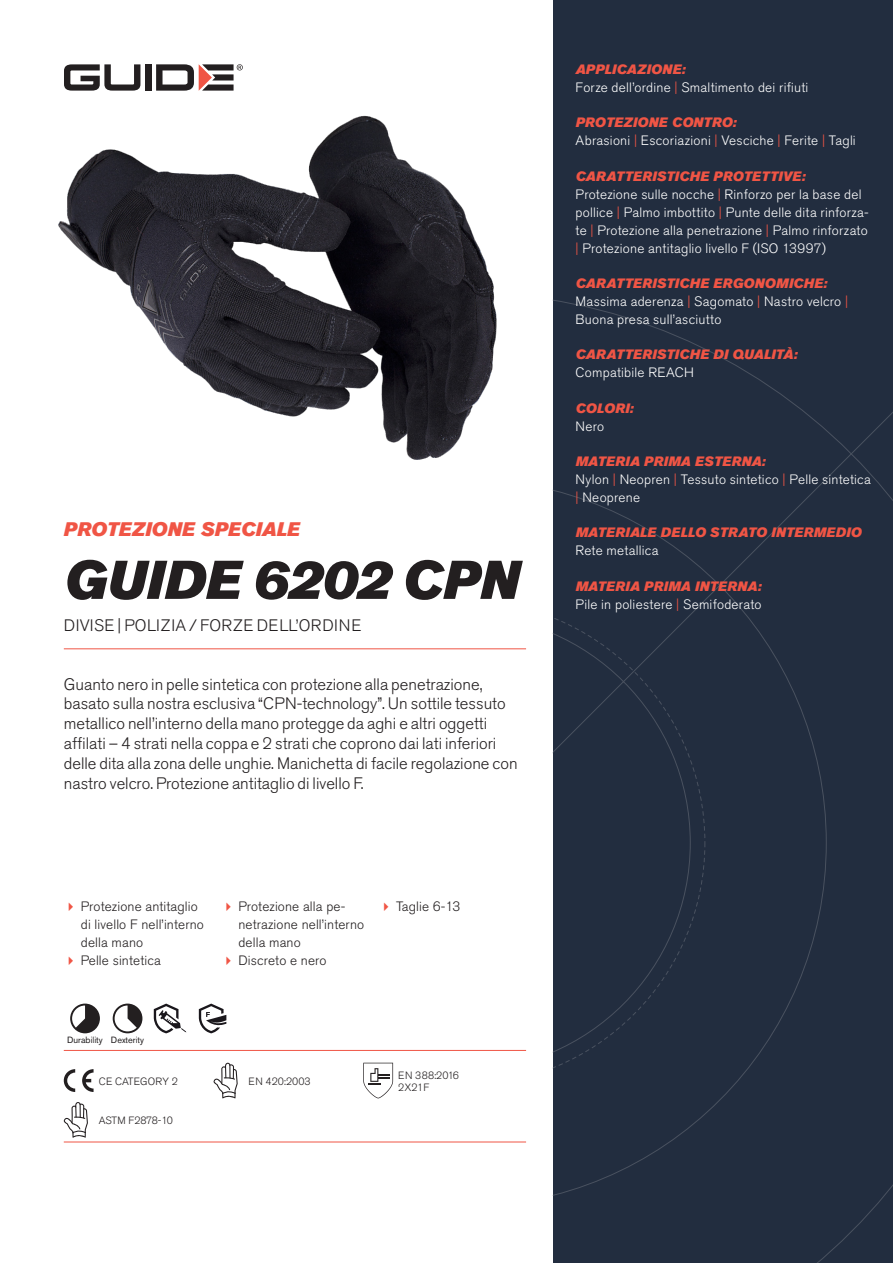
<style>
.page{position:relative;width:893px;height:1263px;background:#fff}
.page>*{position:absolute;margin:0;border:0;box-sizing:border-box;transform-origin:0 0}
.Rubrik{font:italic 54px "Akzidenz Grotesk Pro Super";color:#231f20}
.Överrubrik{font:italic 19.5px "Akzidenz Grotesk Pro Super";letter-spacing:.005em;color:#f05545}
.Ingress{font:300 16.5px/19.8px "Akzidenz Grotesk Pro";color:#231f20}
.Product_-_AltSegment{font:300 16.5px "Akzidenz Grotesk Pro";letter-spacing:.03em;color:#231f20}
.Produkt_-_Brödtext{font:300 13.5px/18px "Akzidenz Grotesk Pro";letter-spacing:.02em;color:#fff}
.Produkt_-_Namn{font:italic 13.5px "Akzidenz Grotesk Pro Super";letter-spacing:.015em;color:#f05545}
.t1{font:300 13.5px/18px "Akzidenz Grotesk Pro";letter-spacing:.01em;color:#231f20}
.t2{font:300 10.5px "Akzidenz Grotesk Pro";color:#231f20}
.Produkt_-_Egenskaper{font:9px "Akzidenz Grotesk Pro";color:#231f20}
.s1{color:#f05545}
</style>
<div class="page">
<div style="left:145px;top:64px;width:7px;height:27px;background:#231f20"></div>
<svg style="left:156px;top:64px;width:87px;height:27px"></svg>
<svg style="left:64px;top:64px;width:76px;height:27px"></svg>
<div style="left:553px;top:0;width:340px;height:1263px;background:#222d3f"></div>
<svg style="left:553px;top:300px;width:340px;height:963px"></svg>
<hr style="left:64px;top:1050px;width:462px;height:1px;background:#f05545">
<hr style="left:64px;top:1142px;width:462px;height:1px;background:#f05545">
<svg style="left:70px;top:1003px;width:30px;height:30px"></svg>
<svg style="left:113px;top:1003px;width:29px;height:30px"></svg>
<svg style="left:154px;top:1003px;width:32px;height:30px"></svg>
<svg style="left:199px;top:1003px;width:27px;height:30px"></svg>
<svg style="left:64px;top:1069px;width:11px;height:23px"></svg>
<svg style="left:82px;top:1069px;width:12px;height:23px"></svg>
<svg style="left:214px;top:1063px;width:24px;height:35px"></svg>
<svg style="left:363px;top:1063px;width:30px;height:35px"></svg>
<svg style="left:64px;top:1102px;width:24px;height:36px"></svg>
<img style="left:58px;top:115px;width:439px;height:345px">
<hr style="left:64px;top:648px;width:462px;height:1px;background:#f05545">
<p class="Överrubrik" style="left:64px;top:517px;width:238px">PROTEZIONE SPECIALE</p>
<p class="Rubrik" style="left:64px;top:545px;width:456px">GUIDE 6202 CPN</p>
<p class="Product_-_AltSegment" style="left:64px;top:615px;width:299px">DIVISE | POLIZIA / FORZE DELL’ORDINE</p>
<p class="Ingress" style="left:64px;top:674px;width:455px">Guanto nero in pelle sintetica con protezione alla penetrazione, basato sulla nostra esclusiva “CPN-technology”. Un sottile tessuto metallico nell’interno della mano protegge da aghi e altri oggetti affilati – 4 strati nella coppa e 2 strati che coprono dai lati inferiori delle dita alla zona delle unghie. Manichetta di facile regolazione con nastro velcro. Protezione antitaglio di livello F.</p>
<p class="t1" style="left:81px;top:897px;width:125px">Protezione antitaglio di livello F nell’interno della mano</p>
<p class="t1" style="left:81px;top:951px;width:81px">Pelle sintetica</p>
<p class="t1" style="left:238px;top:897px;width:127px">Protezione alla pe&shy;netrazione nell’interno della mano</p>
<p class="t1" style="left:238px;top:951px;width:90px">Discreto e nero</p>
<p class="Produkt_-_Egenskaper" style="left:67px;top:1034px;width:37px">Durability</p>
<p class="Produkt_-_Egenskaper" style="left:111px;top:1034px;width:35px">Dexterity</p>
<p class="t2" style="left:99px;top:1074px;width:81px">CE CATEGORY 2</p>
<p class="t2" style="left:248px;top:1074px;width:64px">EN 420:2003</p>
<p class="t2" style="left:99px;top:1113px;width:76px">ASTM F2878-10</p>
<p class="t1" style="left:396px;top:897px;width:66px">Taglie 6-13</p>
<p class="t2" style="left:398px;top:1068px;width:62px">EN 388:2016</p>
<p class="t2" style="left:398px;top:1080px;width:33px">2X21F</p>
<p class="Produkt_-_Namn" style="left:576px;top:60px;width:111px">APPLICAZIONE:</p>
<p class="Produkt_-_Brödtext" style="left:576px;top:78px;width:234px">Forze dell’ordine <span class="s1">|</span> Smaltimento dei rifiuti</p>
<p class="Produkt_-_Namn" style="left:576px;top:114px;width:163px">PROTEZIONE CONTRO:</p>
<p class="Produkt_-_Brödtext" style="left:576px;top:132px;width:282px">Abrasioni <span class="s1">|</span> Escoriazioni <span class="s1">|</span> Vesciche <span class="s1">|</span> Ferite <span class="s1">|</span> Tagli</p>
<p class="Produkt_-_Namn" style="left:576px;top:167px;width:231px">CARATTERISTICHE PROTETTIVE:</p>
<p class="Produkt_-_Brödtext" style="left:576px;top:185px;width:295px">Protezione sulle nocche <span class="s1">|</span> Rinforzo per la base del pollice <span class="s1">|</span> Palmo imbottito <span class="s1">|</span> Punte delle dita rinforza&shy;te <span class="s1">|</span> Protezione alla penetrazione <span class="s1">|</span> Palmo rinforzato <span class="s1">|</span> Protezione antitaglio livello F (ISO 13997)</p>
<p class="Produkt_-_Namn" style="left:576px;top:274px;width:253px">CARATTERISTICHE ERGONOMICHE:</p>
<p class="Produkt_-_Brödtext" style="left:576px;top:292px;width:274px">Massima aderenza <span class="s1">|</span> Sagomato <span class="s1">|</span> Nastro velcro <span class="s1">|<br></span>Buona presa sull’asciutto</p>
<p class="Produkt_-_Namn" style="left:576px;top:346px;width:223px">CARATTERISTICHE DI QUALITÀ:</p>
<p class="Produkt_-_Brödtext" style="left:576px;top:364px;width:120px">Compatibile REACH</p>
<p class="Produkt_-_Namn" style="left:576px;top:399px;width:59px">COLORI:</p>
<p class="Produkt_-_Brödtext" style="left:576px;top:417px;width:30px">Nero</p>
<p class="Produkt_-_Namn" style="left:576px;top:452px;width:191px">MATERIA PRIMA ESTERNA:</p>
<p class="Produkt_-_Brödtext" style="left:576px;top:470px;width:297px">Nylon <span class="s1">|</span> Neopren <span class="s1">|</span> Tessuto sintetico <span class="s1">|</span> Pelle sintetica <span class="s1">|</span> Neoprene</p>
<p class="Produkt_-_Namn" style="left:576px;top:524px;width:288px">MATERIALE DELLO STRATO INTERMEDIO</p>
<p class="Produkt_-_Brödtext" style="left:576px;top:542px;width:84px">Rete metallica</p>
<p class="Produkt_-_Namn" style="left:576px;top:577px;width:187px">MATERIA PRIMA INTERNA:</p>
<p class="Produkt_-_Brödtext" style="left:576px;top:595px;width:187px">Pile in poliestere <span class="s1">|</span> Semifoderato</p>
</div>
